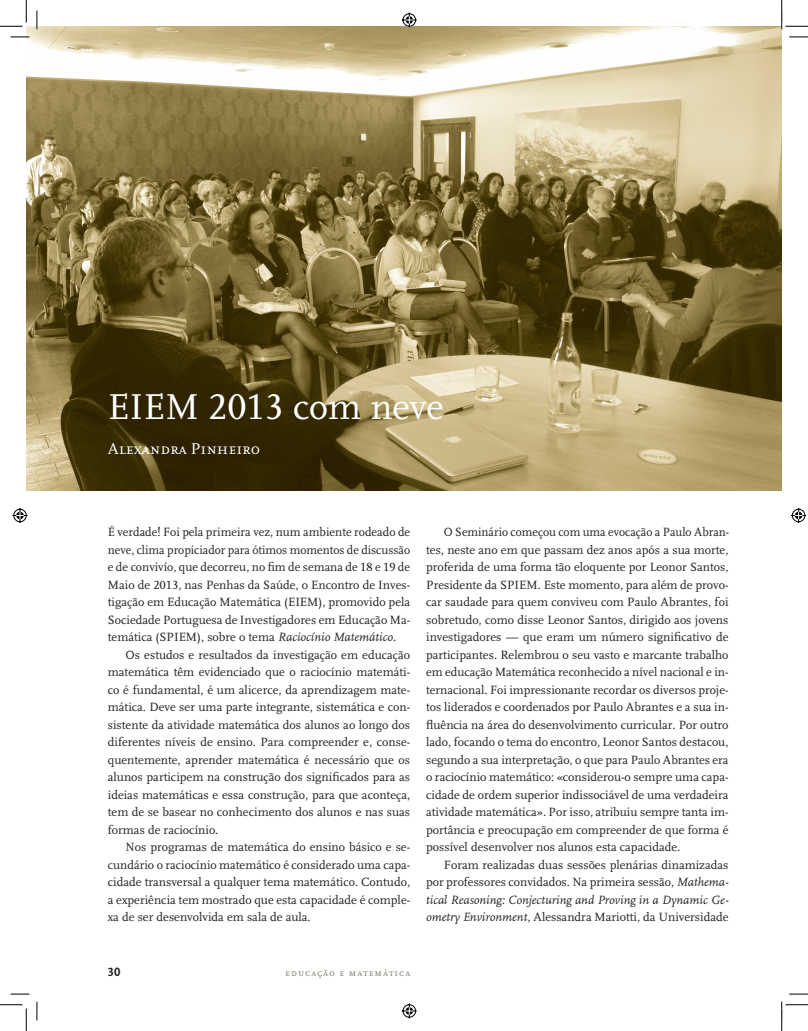
<style>
.page{position:relative;width:808px;height:1031px;background:#fff}
.page>*{position:absolute;margin:0;border:0;box-sizing:border-box;transform-origin:0 0}
.t1{font:37.5px "Scala";color:#fff}
.t2{font:16.25px "Scala Caps";color:#fff}
.t3{font:12.5px/17.5px "Scala";color:#231f20;text-align:justify}
.t4{font:12.5px/17.5px "Scala";color:#231f20;text-align:justify;scale:.96 1}
.t5{font:12.5px "Scala Sans Bold SC";color:#231f20}
.t6{font:10px "Scala Caps";letter-spacing:.1em;color:#817d71}
.s1{font-family:"Scala Caps"}
.s2{font-style:italic}
</style>
<div class="page">
<img style="left:26px;top:26px;width:755px;height:464px">
<svg style="left:11px;top:36px;width:18px;height:2px"></svg>
<svg style="left:789px;top:36px;width:18px;height:2px"></svg>
<svg style="left:11px;top:993px;width:18px;height:1px"></svg>
<svg style="left:789px;top:993px;width:18px;height:1px"></svg>
<svg style="left:36px;top:11px;width:2px;height:18px"></svg>
<svg style="left:36px;top:1001px;width:2px;height:19px"></svg>
<svg style="left:0;top:0;width:27px;height:27px"></svg>
<svg style="left:0;top:1004px;width:27px;height:26px"></svg>
<svg style="left:780px;top:0;width:27px;height:29px"></svg>
<svg style="left:781px;top:1001px;width:26px;height:29px"></svg>
<svg style="left:400px;top:12px;width:18px;height:17px"></svg>
<svg style="left:401px;top:1003px;width:16px;height:16px"></svg>
<svg style="left:12px;top:508px;width:16px;height:15px"></svg>
<svg style="left:791px;top:508px;width:16px;height:15px"></svg>
<h1 class="t1" style="left:108px;top:391px;width:337px">EIEM <span class="s1">2013</span> com neve</h1>
<h2 class="t2" style="left:108px;top:439px;width:154px">Alexandra Pinheiro</h2>
<p class="t3" style="left:108px;top:524px;width:304px">É verdade! Foi pela primeira vez, num ambiente rodeado de neve, clima propiciador para ótimos momentos de discussão e de convivío, que decorreu, no fim de semana de <span class="s1">18</span> e <span class="s1">19</span> de Maio de <span class="s1">2013</span>, nas Penhas da Saúde, o Encontro de Inves&shy;tigação em Educação Matemática (EIEM), promovido pela Sociedade Portuguesa de Investigadores em Educação Ma&shy;temática (SPIEM), sobre o tema <span class="s2">Raciocínio Matemático</span>.</p>
<p class="t3" style="left:108px;top:646px;width:304px;text-indent:18px">Os estudos e resultados da investigação em educação matemática têm evidenciado que o raciocínio matemáti&shy;co é fundamental, é um alicerce, da aprendizagem mate&shy;mática. Deve ser uma parte integrante, sistemática e con&shy;sistente da atividade matemática dos alunos ao longo dos diferentes níveis de ensino. Para compreender e, conse&shy;quentemente, aprender matemática é necessário que os alunos participem na construção dos significados para as ideias matemáticas e essa construção, para que aconteça, tem de se basear no conhecimento dos alunos e nas suas formas de raciocínio.</p>
<p class="t3" style="left:108px;top:839px;width:304px;text-indent:18px">Nos programas de matemática do ensino básico e se&shy;cundário o raciocínio matemático é considerado uma capa&shy;cidade transversal a qualquer tema matemático. Contudo, a experiência tem mostrado que esta capacidade é comple&shy;xa de ser desenvolvida em sala de aula.</p>
<p class="t4" style="left:426px;top:524px;width:317px;text-indent:18px">O Seminário começou com uma evocação a Paulo Abran&shy;tes, neste ano em que passam dez anos após a sua morte, proferida de uma forma tão eloquente por Leonor Santos, Presidente da SPIEM. Este momento, para além de provo&shy;car saudade para quem conviveu com Paulo Abrantes, foi sobretudo, como disse Leonor Santos, dirigido aos jovens investigadores — que eram um número significativo de participantes. Relembrou o seu vasto e marcante trabalho em educação Matemática reconhecido a nível nacional e in&shy;ternacional. Foi impressionante recordar os diversos proje&shy;tos liderados e coordenados por Paulo Abrantes e a sua in&shy;fluência na área do desenvolvimento curricular. Por outro lado, focando o tema do encontro, Leonor Santos destacou, segundo a sua interpretação, o que para Paulo Abrantes era o raciocínio matemático: «considerou-o sempre uma capa&shy;cidade de ordem superior indissociável de uma verdadeira atividade matemática». Por isso, atribuiu sempre tanta im&shy;portância e preocupação em compreender de que forma é possível desenvolver nos alunos esta capacidade.</p>
<p class="t3" style="left:426px;top:856px;width:304px;text-indent:18px">Foram realizadas duas sessões plenárias dinamizadas por professores convidados. Na primeira sessão, <span class="s2">Mathema&shy;tical Reasoning: Conjecturing and Proving in a Dynamic Ge&shy;ometry Environment</span>, Alessandra Mariotti, da Universidade</p>
<p class="t5" style="left:108px;top:964px;width:14px">30</p>
<p class="t6" style="left:285px;top:967px;width:126px">educação e matemática</p>
</div>
